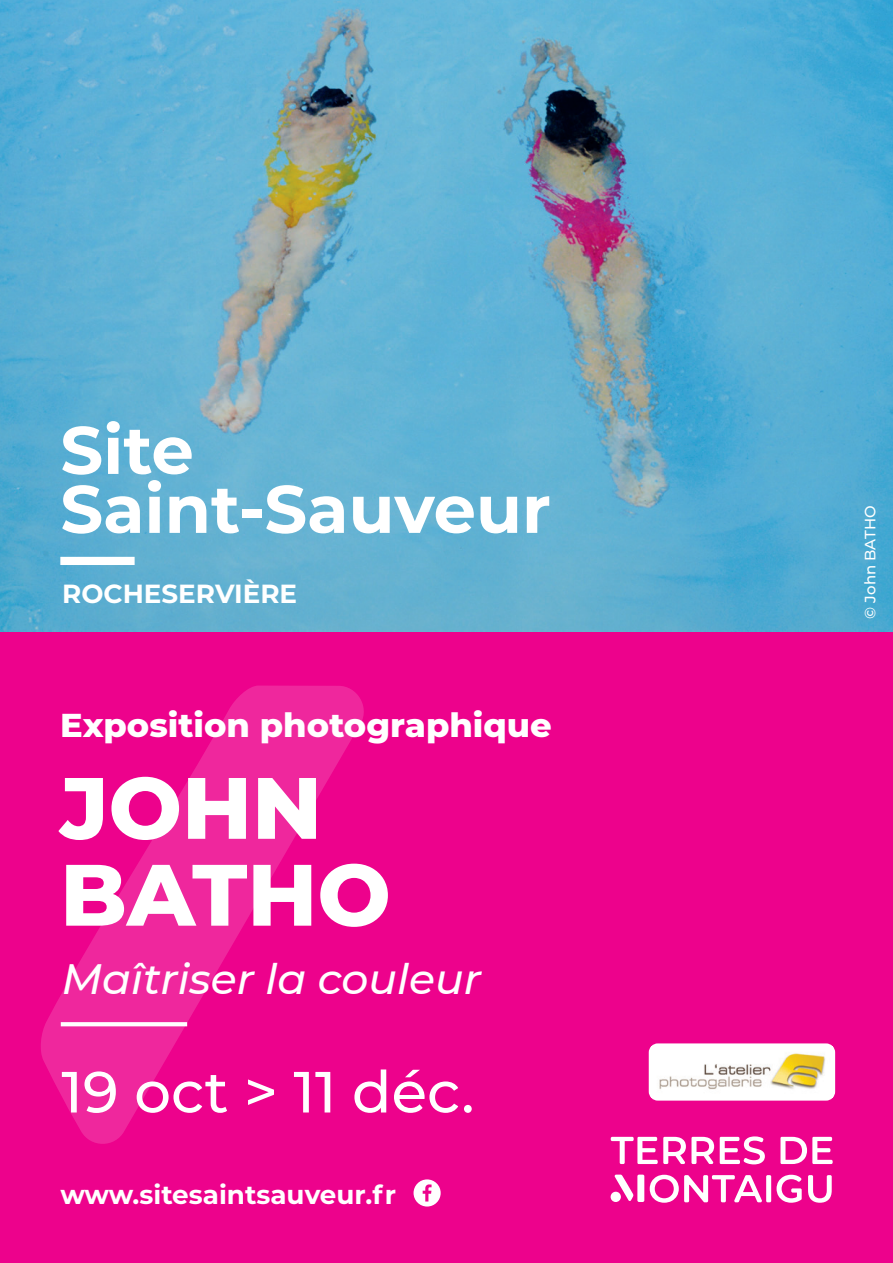
<style>
.page{position:relative;width:893px;height:1263px;background:#ed028c}
.page>*{position:absolute;margin:0;border:0;box-sizing:border-box;transform-origin:0 0}
.t1{font:800 87px/87px "Montserrat";color:#fff}
.t2{font:700 67.2px/59.1px "Montserrat";color:#fff}
.t3{font:500 57.9px "Montserrat";color:#fff}
.t4{font:italic 500 42.3px "Montserrat";color:#fff}
.t5{font:800 33.6px "Montserrat";color:#fff}
.t6{font:700 26.4px "Montserrat";color:#fff}
.t7{font:700 26.1px "Montserrat";color:#fff}
.t8{font:500 15px "Montserrat";color:#fff}
</style>
<div class="page">
<img style="left:0;top:0;width:893px;height:631px">
<div style="left:637px;top:1174px;width:7px;height:28px;background:#fff;border-radius:2px"></div>
<svg style="left:614px;top:1174px;width:19px;height:27px"></svg>
<div style="left:611px;top:1191px;width:10px;height:11px;background:#fff;border-radius:50%"></div>
<svg style="left:611px;top:1137px;width:103px;height:27px"></svg>
<svg style="left:720px;top:1136px;width:45px;height:28px"></svg>
<svg style="left:780px;top:1137px;width:53px;height:27px"></svg>
<svg style="left:650px;top:1175px;width:112px;height:28px"></svg>
<div style="left:766px;top:1175px;width:5px;height:27px;background:#fff"></div>
<svg style="left:776px;top:1175px;width:26px;height:28px"></svg>
<svg style="left:808px;top:1175px;width:24px;height:28px"></svg>
<div style="left:649px;top:1043px;width:186px;height:57px;background:#fff;border-radius:9px"></div>
<img style="left:659px;top:1053px;width:166px;height:37px">
<svg style="left:41px;top:685px;width:323px;height:459px"></svg>
<div style="left:60px;top:557px;width:75px;height:8px;background:#fff"></div>
<svg style="left:414px;top:1179px;width:27px;height:27px"></svg>
<svg style="left:61px;top:1022px;width:126px;height:4px"></svg>
<h2 class="t2" style="left:60px;top:417px;width:492px">Site<br>Saint-Sauveur</h2>
<p class="t7" style="left:62px;top:574px;width:237px">ROCHESERVIÈRE</p>
<p class="t5" style="left:60px;top:700px;width:493px">Exposition photographique</p>
<h1 class="t1" style="left:60px;top:760px;width:332px">JOHN<br>BATHO</h1>
<p class="t4" style="left:62px;top:949px;width:421px">Maîtriser la couleur</p>
<h3 class="t3" style="left:61px;top:1051px;width:415px">19 oct &gt; 11 déc.</h3>
<p class="t6" style="left:60px;top:1176px;width:337px">www.sitesaintsauveur.fr</p>
<p class="t8" style="left:860px;top:619px;width:115px;rotate:-90deg">© John BATHO</p>
</div>
